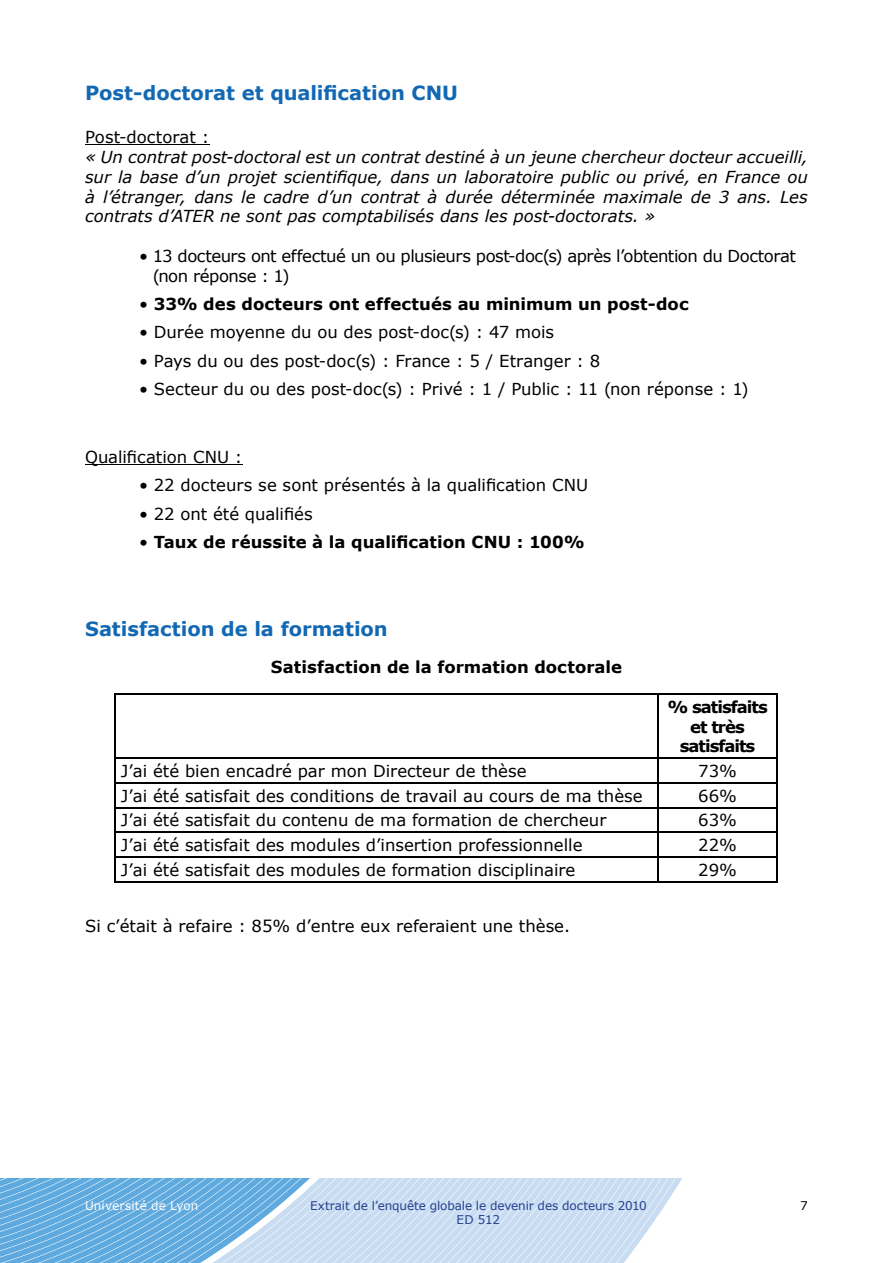
<style>
.page{position:relative;width:893px;height:1263px;background:#fff}
.page>*{position:absolute;margin:0;border:0;box-sizing:border-box;transform-origin:0 0}
.t1{font:700 19.5px "Verdana";letter-spacing:-.005em;color:#1268b3}
.t2{font:16.5px "Verdana";color:#000}
.t3{font:italic 16.5px/19.8px "Verdana";color:#000;text-align:justify}
.t4{font:700 16.5px "Verdana";color:#000}
.t5{font:16.5px/19.8px "Verdana";letter-spacing:-.03em;color:#000}
.t6{font:700 16.5px/19.8px "Verdana";letter-spacing:-.06em;color:#000;text-align:center}
.t7{font:12px/14.4px "Verdana";letter-spacing:-.01em;color:#25408f;text-align:center}
.t8{font:12px "Verdana";letter-spacing:.01em;color:#fff}
.t9{font:12px "Verdana";color:#000}
.s1{font-weight:400}
</style>
<div class="page">
<svg style="left:554px;top:1178px;width:128px;height:85px;fill:#c8dcf2"></svg>
<svg style="left:542px;top:1178px;width:12px;height:85px"></svg>
<svg style="left:0;top:1178px;width:530px;height:85px;background:#9ec8e9"></svg>
<hr style="left:85px;top:144px;width:124px;height:1px;background:#000">
<hr style="left:85px;top:464px;width:157px;height:1px;background:#000">
<hr style="left:114px;top:693px;width:544px;height:2px;background:#000">
<hr style="left:114px;top:695px;width:2px;height:63px;background:#000">
<hr style="left:658px;top:693px;width:119px;height:2px;background:#000">
<hr style="left:658px;top:695px;width:1px;height:63px;background:#000">
<hr style="left:776px;top:695px;width:1px;height:63px;background:#000">
<hr style="left:114px;top:758px;width:544px;height:1px;background:#000">
<hr style="left:114px;top:759px;width:2px;height:23px;background:#000">
<hr style="left:658px;top:758px;width:119px;height:1px;background:#000">
<hr style="left:114px;top:782px;width:544px;height:2px;background:#000">
<hr style="left:114px;top:784px;width:2px;height:23px;background:#000">
<hr style="left:658px;top:782px;width:119px;height:2px;background:#000">
<hr style="left:114px;top:807px;width:544px;height:1px;background:#000">
<hr style="left:114px;top:808px;width:2px;height:23px;background:#000">
<hr style="left:658px;top:807px;width:119px;height:1px;background:#000">
<hr style="left:114px;top:831px;width:544px;height:2px;background:#000">
<hr style="left:114px;top:833px;width:2px;height:23px;background:#000">
<hr style="left:658px;top:831px;width:119px;height:2px;background:#000">
<hr style="left:114px;top:856px;width:544px;height:2px;background:#000">
<hr style="left:114px;top:858px;width:2px;height:23px;background:#000">
<hr style="left:658px;top:856px;width:119px;height:2px;background:#000">
<svg style="left:658px;top:759px;width:1px;height:122px"></svg>
<svg style="left:776px;top:759px;width:1px;height:122px"></svg>
<hr style="left:114px;top:881px;width:544px;height:1px;background:#000">
<hr style="left:658px;top:881px;width:119px;height:1px;background:#000">
<p class="t1" style="left:85px;top:80px;width:375px">Post-doctorat et qualification CNU</p>
<p class="t2" style="left:85px;top:127px;width:126px">Post-doctorat :</p>
<p class="t3" style="left:85px;top:147px;width:724px">« Un contrat post-doctoral est un contrat destiné à un jeune chercheur docteur accueilli, sur la base d’un projet scientifique, dans un laboratoire public ou privé, en France ou à l’étranger, dans le cadre d’un contrat à durée déterminée maximale de 3 ans. Les contrats d’ATER ne sont pas comptabilisés dans les post-doctorats. »</p>
<p class="t5" style="left:153px;top:246px;width:644px;text-indent:-14px">• 13 docteurs ont effectué un ou plusieurs post-doc(s) après l’obtention du Doctorat (non réponse : 1)</p>
<p class="t4" style="left:139px;top:294px;width:551px"><span class="s1">•</span> 33% des docteurs ont effectués au minimum un post-doc</p>
<p class="t2" style="left:139px;top:322px;width:417px">• Durée moyenne du ou des post-doc(s) : 47 mois</p>
<p class="t2" style="left:139px;top:350px;width:463px">• Pays du ou des post-doc(s) : France : 5 / Etranger : 8</p>
<p class="t2" style="left:139px;top:378px;width:611px">• Secteur du ou des post-doc(s) : Privé : 1 / Public : 11 (non réponse : 1)</p>
<p class="t2" style="left:85px;top:446px;width:159px">Qualification CNU :</p>
<p class="t2" style="left:139px;top:475px;width:451px">• 22 docteurs se sont présentés à la qualification CNU</p>
<p class="t2" style="left:139px;top:503px;width:175px">• 22 ont été qualifiés</p>
<p class="t4" style="left:139px;top:531px;width:447px"><span class="s1">•</span> Taux de réussite à la qualification CNU : 100%</p>
<p class="t1" style="left:85px;top:617px;width:304px">Satisfaction de la formation</p>
<p class="t4" style="left:271px;top:657px;width:352px">Satisfaction de la formation doctorale</p>
<p class="t6" style="left:667px;top:696px;width:102px">% satisfaits et très satisfaits</p>
<p class="t2" style="left:121px;top:760px;width:407px">J’ai été bien encadré par mon Directeur de thèse</p>
<p class="t2" style="left:698px;top:760px;width:40px">73%</p>
<p class="t2" style="left:121px;top:785px;width:523px">J’ai été satisfait des conditions de travail au cours de ma thèse</p>
<p class="t2" style="left:698px;top:785px;width:40px">66%</p>
<p class="t2" style="left:121px;top:810px;width:487px">J’ai été satisfait du contenu de ma formation de chercheur</p>
<p class="t2" style="left:698px;top:810px;width:40px">63%</p>
<p class="t2" style="left:121px;top:834px;width:463px">J’ai été satisfait des modules d’insertion professionnelle</p>
<p class="t2" style="left:698px;top:834px;width:40px">22%</p>
<p class="t2" style="left:121px;top:859px;width:456px">J’ai été satisfait des modules de formation disciplinaire</p>
<p class="t2" style="left:698px;top:859px;width:40px">29%</p>
<p class="t2" style="left:85px;top:916px;width:487px">Si c’était à refaire : 85% d’entre eux referaient une thèse.</p>
<p class="t8" style="left:85px;top:1198px;width:115px">Université de Lyon</p>
<p class="t7" style="left:310px;top:1198px;width:338px">Extrait de l’enquête globale le devenir des docteurs 2010<br>ED 512</p>
<p class="t9" style="left:800px;top:1198px;width:9px">7</p>
</div>
